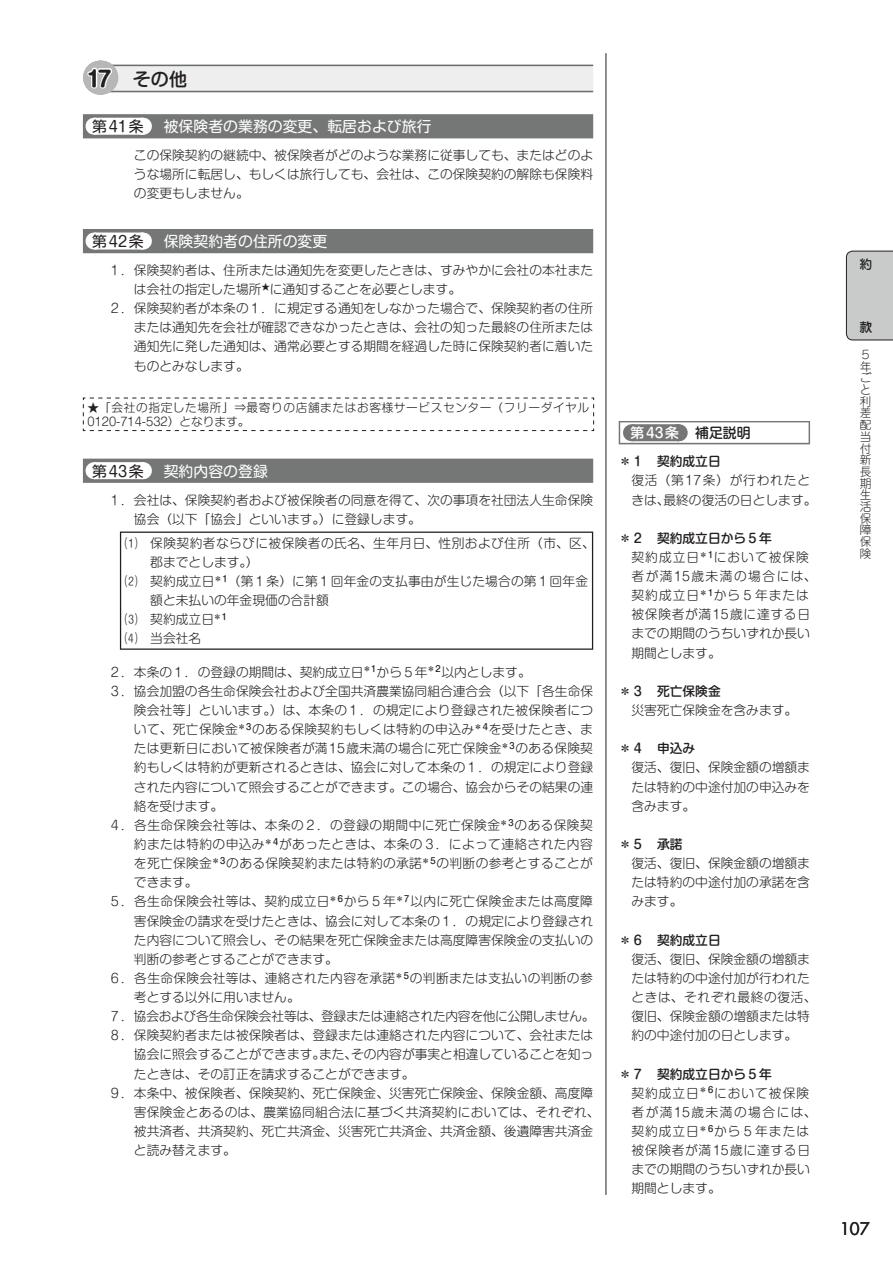
<style>
.page{position:relative;width:893px;height:1263px;background:#fff}
.page>*{position:absolute;margin:0;border:0;box-sizing:border-box;transform-origin:0 0}
.t1{font:18px "Shin M Go Pro Medium 90 pv RKSJ H";color:#231f20}
.t2{font:16.95px "Futura";color:#231f20}
.t3{font:14.85px "Shin M Go Pro Regular 90 pv RKSJ H";color:#fff}
.t4{font:14.85px "Shin M Go Pro Regular 90 pv RKSJ H";letter-spacing:.125em;color:#231f20}
.t5{font:13.8px "Shin M Go Pro Medium 90 pv RKSJ H";color:#fff}
.t6{font:12.75px/19.2px "Shin M Go Pro Light 90 pv RKSJ H";color:#231f20}
.t7{font:12.75px "Shin M Go Pro Light 90 pv RKSJ H";letter-spacing:.025em;color:#231f20}
.t8{font:12.75px/19.2px "Shin M Go Pro Light 90 pv RKSJ H";letter-spacing:.08em;color:#231f20}
.t9{font:12.75px/19.2px "Shin M Go Pro Light 90 pv RKSJ H";letter-spacing:.075em;color:#231f20}
.t10{font:12.75px "Shin M Go Pro Light 90 pv RKSJ H";letter-spacing:.03em;color:#231f20}
.t11{font:12.75px "Shin M Go Pro Medium 90 pv RKSJ H";color:#231f20}
.t12{font:12.75px "Shin M Go Pro Light 90 pv RKSJ H";letter-spacing:-.025em;color:#231f20}
.t13{font:12.75px "Jun 34 Pro Medium 90 pv RKSJ V";color:#231f20}
.t14{font:11.7px/13.8px "Shin M Go Pro Light 90 pv RKSJ H";letter-spacing:.05em;color:#231f20}
.t15{font:11.7px/11.7px "Jun 101 Pro Light 90 pv RKSJ V";color:#231f20}
.s1{font-family:"Shin M Go Pro Bold 90 pv RKSJ H";font-size:21.3px}
.s2{color:#231f20}
</style>
<div class="page">
<hr style="left:606px;top:53px;width:1px;height:1142px;background:#231f20">
<div style="left:619px;top:421px;width:191px;height:23px;background:#757676"></div>
<div style="left:620px;top:422px;width:189px;height:21px;background:#fff"></div>
<div style="left:631px;top:424px;width:47px;height:17px;background:#757676"></div>
<svg style="left:655px;top:424px;width:24px;height:17px"></svg>
<div style="left:104px;top:65px;width:489px;height:27px;background:#eee"></div>
<hr style="left:104px;top:65px;width:489px;height:1px;background:#6c6d70">
<hr style="left:104px;top:91px;width:489px;height:1px;background:#6c6d70">
<div style="left:83px;top:114px;width:510px;height:24px;background:#757676"></div>
<div style="left:94px;top:118px;width:48px;height:17px;background:#fff"></div>
<svg style="left:118px;top:118px;width:25px;height:17px"></svg>
<div style="left:83px;top:229px;width:510px;height:24px;background:#757676"></div>
<div style="left:94px;top:232px;width:48px;height:18px;background:#fff"></div>
<svg style="left:118px;top:232px;width:25px;height:18px"></svg>
<div style="left:83px;top:459px;width:510px;height:24px;background:#757676"></div>
<div style="left:94px;top:462px;width:48px;height:17px;background:#fff"></div>
<svg style="left:118px;top:462px;width:25px;height:17px"></svg>
<svg style="left:86px;top:61px;width:27px;height:34px"></svg>
<svg style="left:82px;top:397px;width:512px;height:34px"></svg>
<hr style="left:120px;top:531px;width:473px;height:2px;background:#231f20">
<hr style="left:120px;top:533px;width:1px;height:115px;background:#231f20">
<hr style="left:592px;top:533px;width:1px;height:115px;background:#231f20">
<hr style="left:120px;top:648px;width:473px;height:2px;background:#231f20">
<div style="left:846px;top:251px;width:47px;height:89px;background:#c9cbcb"></div>
<h1 class="t1" style="left:87px;top:72px;width:102px"><span class="s1">17</span> その他</h1>
<p class="t4" style="left:92px;top:121px;width:53px">第41条</p>
<p class="t3" style="left:164px;top:121px;width:269px">被保険者の業務の変更、転居および旅行</p>
<p class="t6" style="left:134px;top:147px;width:461px;text-align:justify">この保険契約の継続中、被保険者がどのような業務に従事しても、またはどのような場所に転居し、もしくは旅行しても、会社は、この保険契約の解除も保険料の変更もしません。</p>
<p class="t4" style="left:92px;top:236px;width:53px">第42条</p>
<p class="t3" style="left:164px;top:236px;width:165px">保険契約者の住所の変更</p>
<p class="t6" style="left:108px;top:262px;width:486px">１．保険契約者は、住所または通知先を変更したときは、すみやかに会社の本社また</p>
<p class="t6" style="left:134px;top:281px;width:329px">は会社の指定した場所<sup>★</sup>に通知することを必要とします。</p>
<p class="t6" style="left:108px;top:300px;width:486px">２．保険契約者が本条の１．に規定する通知をしなかった場合で、保険契約者の住所</p>
<p class="t6" style="left:134px;top:320px;width:461px">または通知先を会社が確認できなかったときは、会社の知った最終の住所または</p>
<p class="t6" style="left:134px;top:339px;width:461px">通知先に発した通知は、通常必要とする期間を経過した時に保険契約者に着いた</p>
<p class="t6" style="left:134px;top:358px;width:116px">ものとみなします。</p>
<p class="t14" style="left:88px;top:402px;width:503px">★「会社の指定した場所」⇒最寄りの店舗またはお客様サービスセンター（フリーダイヤル<br>0120-714-532）となります。</p>
<p class="t4" style="left:92px;top:465px;width:53px">第43条</p>
<p class="t3" style="left:164px;top:465px;width:106px">契約内容の登録</p>
<p class="t6" style="left:134px;top:492px;width:461px;text-indent:-26px">１．会社は、保険契約者および被保険者の同意を得て、次の事項を社団法人生命保険協会（以下「協会」といいます。）に登録します。</p>
<p class="t10" style="left:125px;top:538px;width:471px">⑴ 保険契約者ならびに被保険者の氏名、生年月日、性別および住所（市、区、</p>
<p class="t6" style="left:150px;top:554px;width:110px">郡までとします。）</p>
<p class="t6" style="left:125px;top:573px;width:465px">⑵ 契約成立日<sup>＊１</sup>（第１条）に第１回年金の支払事由が生じた場合の第１回年金</p>
<p class="t6" style="left:150px;top:592px;width:180px">額と未払いの年金現価の合計額</p>
<p class="t6" style="left:125px;top:611px;width:105px">⑶ 契約成立日<sup>＊１</sup></p>
<p class="t6" style="left:125px;top:631px;width:78px">⑷ 当会社名</p>
<p class="t6" style="left:108px;top:664px;width:424px">２．本条の１．の登録の期間は、契約成立日<sup>＊１</sup>から５年<sup>＊２</sup>以内とします。</p>
<p class="t6" style="left:108px;top:683px;width:486px">３．協会加盟の各生命保険会社および全国共済農業協同組合連合会（以下「各生命保</p>
<p class="t6" style="left:134px;top:702px;width:461px">険会社等」といいます。）は、本条の１．の規定により登録された被保険者につ</p>
<p class="t7" style="left:134px;top:724px;width:460px">いて、死亡保険金<sup>＊３</sup>のある保険契約もしくは特約の申込み<sup>＊４</sup>を受けたとき、ま</p>
<p class="t6" style="left:134px;top:741px;width:461px">たは更新日において被保険者が満15歳未満の場合に死亡保険金<sup>＊３</sup>のある保険契</p>
<p class="t6" style="left:134px;top:760px;width:461px">約もしくは特約が更新されるときは、協会に対して本条の１．の規定により登録</p>
<p class="t6" style="left:134px;top:779px;width:461px">された内容について照会することができます。この場合、協会からその結果の連</p>
<p class="t6" style="left:134px;top:798px;width:91px">絡を受けます。</p>
<p class="t7" style="left:108px;top:820px;width:486px">４．各生命保険会社等は、本条の２．の登録の期間中に死亡保険金<sup>＊３</sup>のある保険契</p>
<p class="t10" style="left:134px;top:839px;width:460px">約または特約の申込み<sup>＊４</sup>があったときは、本条の３．によって連絡された内容</p>
<p class="t7" style="left:134px;top:858px;width:460px">を死亡保険金<sup>＊３</sup>のある保険契約または特約の承諾<sup>＊５</sup>の判断の参考とすることが</p>
<p class="t6" style="left:134px;top:874px;width:65px">できます。</p>
<p class="t7" style="left:108px;top:897px;width:486px">５．各生命保険会社等は、契約成立日<sup>＊６</sup>から５年<sup>＊７</sup>以内に死亡保険金または高度障</p>
<p class="t6" style="left:134px;top:913px;width:461px">害保険金の請求を受けたときは、協会に対して本条の１．の規定により登録され</p>
<p class="t6" style="left:134px;top:932px;width:461px">た内容について照会し、その結果を死亡保険金または高度障害保険金の支払いの</p>
<p class="t6" style="left:134px;top:951px;width:206px">判断の参考とすることができます。</p>
<p class="t7" style="left:108px;top:973px;width:486px">６．各生命保険会社等は、連絡された内容を承諾<sup>＊５</sup>の判断または支払いの判断の参</p>
<p class="t6" style="left:134px;top:989px;width:167px">考とする以外に用いません。</p>
<p class="t12" style="left:108px;top:1011px;width:481px">７．協会および各生命保険会社等は、登録または連絡された内容を他に公開しません｡</p>
<p class="t6" style="left:108px;top:1028px;width:486px">８．保険契約者または被保険者は、登録または連絡された内容について、会社または</p>
<p class="t6" style="left:134px;top:1047px;width:461px">協会に照会することができます。また、その内容が事実と相違していることを知っ</p>
<p class="t6" style="left:134px;top:1066px;width:282px">たときは、その訂正を請求することができます。</p>
<p class="t6" style="left:108px;top:1085px;width:486px">９．本条中、被保険者、保険契約、死亡保険金、災害死亡保険金、保険金額、高度障</p>
<p class="t6" style="left:134px;top:1104px;width:467px">害保険金とあるのは、農業協同組合法に基づく共済契約においては、それぞれ、</p>
<p class="t6" style="left:134px;top:1123px;width:461px">被共済者、共済契約、死亡共済金、災害死亡共済金、共済金額、後遺障害共済金</p>
<p class="t6" style="left:134px;top:1142px;width:104px">と読み替えます。</p>
<p class="t5" style="left:631px;top:428px;width:121px">第43条 <span class="s2">補足説明</span></p>
<p class="t11" style="left:619px;top:457px;width:104px">＊１ 契約成立日</p>
<p class="t6" style="left:631px;top:473px;width:187px">復活（第17条）が行われたときは、最終の復活の日とします。</p>
<p class="t11" style="left:619px;top:533px;width:155px">＊２ 契約成立日から５年</p>
<p class="t8" style="left:631px;top:549px;width:186px">契約成立日<sup>＊１</sup>において被保険者が満15歳未満の場合には、契約成立日<sup>＊１</sup>から５年または被保険者が満15歳に達する日までの期間のうちいずれか長い期間とします。</p>
<p class="t11" style="left:619px;top:686px;width:104px">＊３ 死亡保険金</p>
<p class="t6" style="left:631px;top:702px;width:167px">災害死亡保険金を含みます。</p>
<p class="t11" style="left:619px;top:744px;width:78px">＊４ 申込み</p>
<p class="t6" style="left:631px;top:760px;width:180px;text-align:justify">復活、復旧、保険金額の増額または特約の中途付加の申込みを含みます。</p>
<p class="t11" style="left:619px;top:839px;width:65px">＊５ 承諾</p>
<p class="t6" style="left:631px;top:855px;width:180px;text-align:justify">復活、復旧、保険金額の増額または特約の中途付加の承諾を含みます。</p>
<p class="t11" style="left:619px;top:935px;width:104px">＊６ 契約成立日</p>
<p class="t6" style="left:631px;top:951px;width:186px">復活、復旧、保険金額の増額または特約の中途付加が行われたときは、それぞれ最終の復活、復旧、保険金額の増額または特約の中途付加の日とします。</p>
<p class="t11" style="left:619px;top:1069px;width:155px">＊７ 契約成立日から５年</p>
<p class="t9" style="left:631px;top:1085px;width:186px">契約成立日<sup>＊６</sup>において被保険者が満15歳未満の場合には、契約成立日<sup>＊６</sup>から５年または被保険者が満15歳に達する日までの期間のうちいずれか長い期間とします。</p>
<p class="t13" style="left:859px;top:259px;width:13px">約</p>
<p class="t13" style="left:859px;top:323px;width:14px">款</p>
<p class="t15" style="left:860px;top:350px;width:13px">５年ごと利差配当付新長期生活保障保険</p>
<h2 class="t2" style="left:840px;top:1221px;width:31px">107</h2>
</div>
